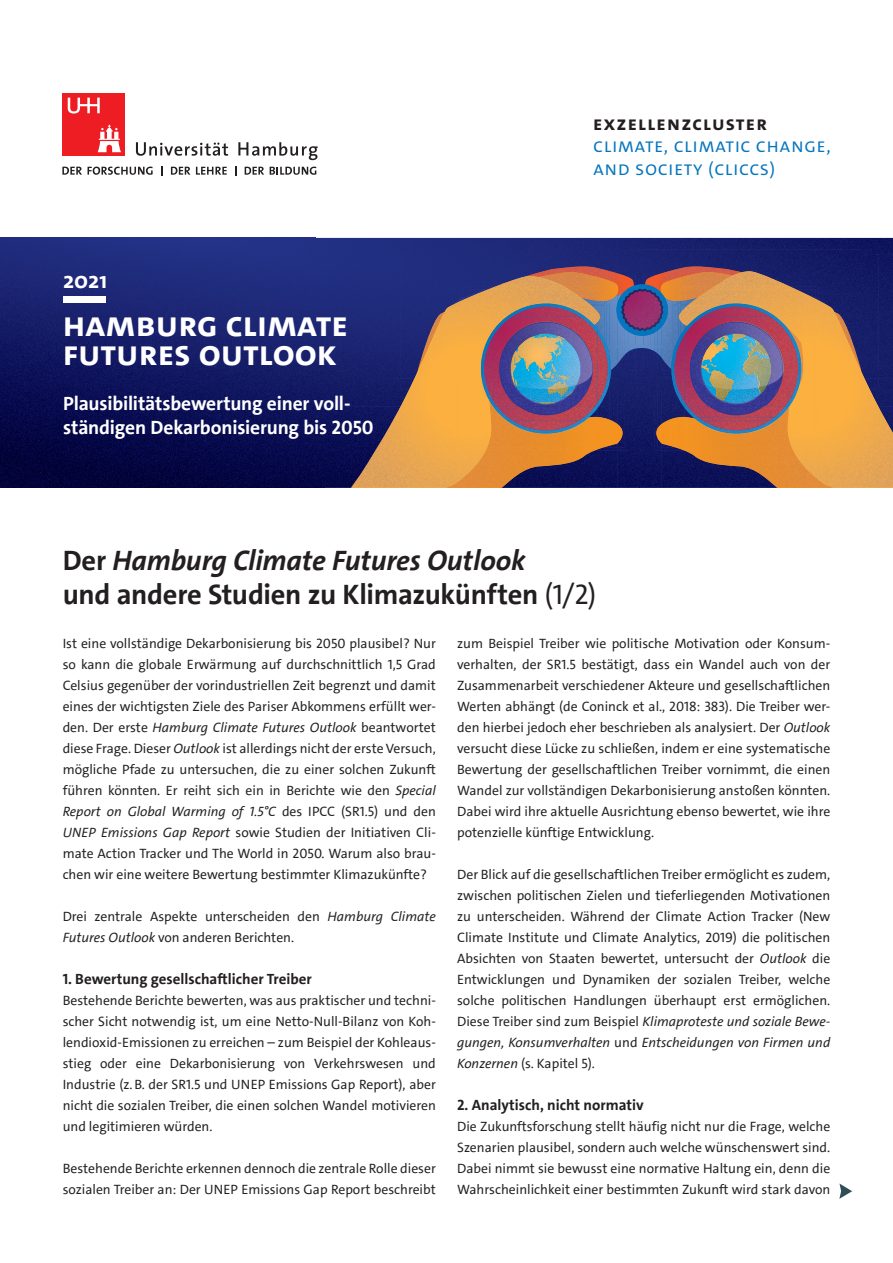
<style>
.page{position:relative;width:893px;height:1263px;background:#fff}
.page>*{position:absolute;margin:0;border:0;box-sizing:border-box;transform-origin:0 0}
.t1{font:36px/28.5px "The Sans UHH Bold Caps";color:#fff}
.t2{font:700 28.5px/34.5px "The Sans UHH";letter-spacing:-.015em;color:#231f20}
.t3{font:23.1px "The Sans UHH Bold Caps";color:#fff}
.t4{font:20.25px/22.5px "The Sans UHH Semi Light Caps";letter-spacing:.025em;color:#0575bd}
.t5{font:20.25px "The Sans UHH Bold Caps";letter-spacing:.06em;color:#231f20}
.t6{font:700 19.5px/24px "The Sans UHH";letter-spacing:-.01em;color:#fff}
.t7{font:700 15px "The Sans UHH";color:#231f20}
.t8{font:13.65px/21px "The Sans UHH";color:#231f20;text-align:justify}
.s1{font-style:italic}
.s2{font-weight:400}
</style>
<div class="page">
<img style="left:0;top:238px;width:315px;height:199px">
<img style="left:315px;top:238px;width:263px;height:27px">
<img style="left:578px;top:238px;width:262px;height:11px">
<img style="left:840px;top:238px;width:53px;height:16px">
<img style="left:0;top:437px;width:239px;height:50px">
<img style="left:651px;top:249px;width:210px;height:6px">
<img style="left:651px;top:255px;width:11px;height:10px">
<img style="left:861px;top:254px;width:32px;height:11px">
<img style="left:662px;top:254px;width:199px;height:11px">
<img style="left:861px;top:255px;width:18px;height:10px">
<div style="left:418px;top:249px;width:233px;height:16px;background:#1e2978"></div>
<img style="left:239px;top:406px;width:17px;height:81px">
<img style="left:400px;top:255px;width:18px;height:10px">
<img style="left:628px;top:255px;width:7px;height:10px">
<img style="left:324px;top:259px;width:76px;height:6px">
<img style="left:418px;top:259px;width:199px;height:6px">
<svg style="left:256px;top:265px;width:637px;height:222px;background:#775a5f"></svg>
<img style="left:494px;top:317px;width:103px;height:89px">
<img style="left:500px;top:322px;width:92px;height:84px">
<img style="left:518px;top:334px;width:49px;height:14px">
<svg style="left:136px;top:142px;width:92px;height:14px"></svg>
<svg style="left:238px;top:142px;width:80px;height:18px"></svg>
<div style="left:63px;top:93px;width:62px;height:62px;background:#ee1d23"></div>
<svg style="left:98px;top:125px;width:23px;height:27px"></svg>
<svg style="left:68px;top:98px;width:32px;height:16px"></svg>
<svg style="left:62px;top:167px;width:20px;height:8px"></svg>
<svg style="left:88px;top:167px;width:65px;height:8px"></svg>
<svg style="left:171px;top:167px;width:19px;height:8px"></svg>
<svg style="left:196px;top:167px;width:31px;height:8px"></svg>
<svg style="left:245px;top:167px;width:19px;height:8px"></svg>
<svg style="left:270px;top:167px;width:46px;height:8px"></svg>
<div style="left:63px;top:296px;width:43px;height:6px;background:#fff"></div>
<svg style="left:839px;top:1183px;width:13px;height:16px"></svg>
<h3 class="t3" style="left:63px;top:266px;width:46px">2021</h3>
<h1 class="t1" style="left:63px;top:310px;width:287px">Hamburg Climate<br>Futures Outlook</h1>
<h3 class="t6" style="left:63px;top:392px;width:312px">Plausibilitätsbewertung einer voll&shy;ständigen Dekarbonisierung bis 2050</h3>
<h3 class="t5" style="left:593px;top:110px;width:175px">Exzellenzcluster</h3>
<h3 class="t4" style="left:593px;top:134px;width:239px">Climate, Climatic Change, and Society (CliCCS)</h3>
<h2 class="t2" style="left:63px;top:543px;width:535px">Der <span class="s1">Hamburg Climate Futures Outlook<br></span>und andere Studien zu Klimazukünften <span class="s2">(1/2)</span></h2>
<p class="t8" style="left:63px;top:633px;width:375px">Ist eine vollständige Dekarbonisierung bis 2050 plausibel? Nur so kann die globale Erwärmung auf durchschnittlich 1,5 Grad Celsius gegenüber der vorindustriellen Zeit begrenzt und damit eines der wichtigsten Ziele des Pariser Abkommens erfüllt wer&shy;den. Der erste <span class="s1">Hamburg Climate Futures Outlook</span> beantwortet diese Frage. Dieser <span class="s1">Outlook</span> ist allerdings nicht der erste Versuch, mögliche Pfade zu untersuchen, die zu einer solchen Zukunft führen könnten. Er reiht sich ein in Berichte wie den <span class="s1">Special Report on Global Warming of 1.5°C</span> des IPCC (SR1.5) und den <span class="s1">UNEP Emissions Gap Report</span> sowie Studien der Initiativen Cli&shy;mate Action Tracker und The World in 2050. Warum also brau&shy;chen wir eine weitere Bewertung bestimmter Klimazukünfte?</p>
<p class="t8" style="left:63px;top:906px;width:375px">Drei zentrale Aspekte unterscheiden den <span class="s1">Hamburg Climate<br>Futures Outlook</span> von anderen Berichten.</p>
<p class="t7" style="left:63px;top:969px;width:251px">1. Bewertung gesellschaftlicher Treiber</p>
<p class="t8" style="left:63px;top:990px;width:375px">Bestehende Berichte bewerten, was aus praktischer und techni&shy;scher Sicht notwendig ist, um eine Netto-Null-Bilanz von Koh&shy;lendioxid-Emissionen zu erreichen – zum Beispiel der Kohleaus&shy;stieg oder eine Dekarbonisierung von Verkehrswesen und Industrie (z. B. der SR1.5 und UNEP Emissions Gap Report), aber nicht die sozialen Treiber, die einen solchen Wandel motivieren und legitimieren würden.</p>
<p class="t8" style="left:63px;top:1158px;width:375px">Bestehende Berichte erkennen dennoch die zentrale Rolle dieser sozialen Treiber an: Der UNEP Emissions Gap Report beschreibt</p>
<p class="t8" style="left:457px;top:633px;width:375px">zum Beispiel Treiber wie politische Motivation oder Konsum&shy;verhalten, der SR1.5 bestätigt, dass ein Wandel auch von der Zusammenarbeit verschiedener Akteure und gesellschaftlichen Werten abhängt (de Coninck et al., 2018: 383). Die Treiber wer&shy;den hierbei jedoch eher beschrieben als analysiert. Der <span class="s1">Outlook </span>versucht diese Lücke zu schließen, indem er eine systematische Bewertung der gesellschaftlichen Treiber vornimmt, die einen Wandel zur vollständigen Dekarbonisierung anstoßen könnten.<br>Dabei wird ihre aktuelle Ausrichtung ebenso bewertet, wie ihre potenzielle künftige Entwicklung.</p>
<p class="t8" style="left:457px;top:864px;width:375px">Der Blick auf die gesellschaftlichen Treiber ermöglicht es zudem, zwischen politischen Zielen und tieferliegenden Motivationen zu unterscheiden. Während der Climate Action Tracker (New Climate Institute und Climate Analytics, 2019) die politischen Absichten von Staaten bewertet, untersucht der <span class="s1">Outlook</span> die Entwicklungen und Dynamiken der sozialen Treiber, welche solche politischen Handlungen überhaupt erst ermöglichen.<br>Diese Treiber sind zum Beispiel <span class="s1">Klimaproteste und soziale Bewe&shy;gungen, Konsumverhalten</span> und <span class="s1">Entscheidungen von Firmen und Konzernen</span> (s. Kapitel 5).</p>
<p class="t7" style="left:457px;top:1095px;width:188px">2. Analytisch, nicht normativ</p>
<p class="t8" style="left:457px;top:1116px;width:375px">Die Zukunftsforschung stellt häufig nicht nur die Frage, welche Szenarien plausibel, sondern auch welche wünschenswert sind.<br>Dabei nimmt sie bewusst eine normative Haltung ein, denn die Wahrscheinlichkeit einer bestimmten Zukunft wird stark davon</p>
</div>
